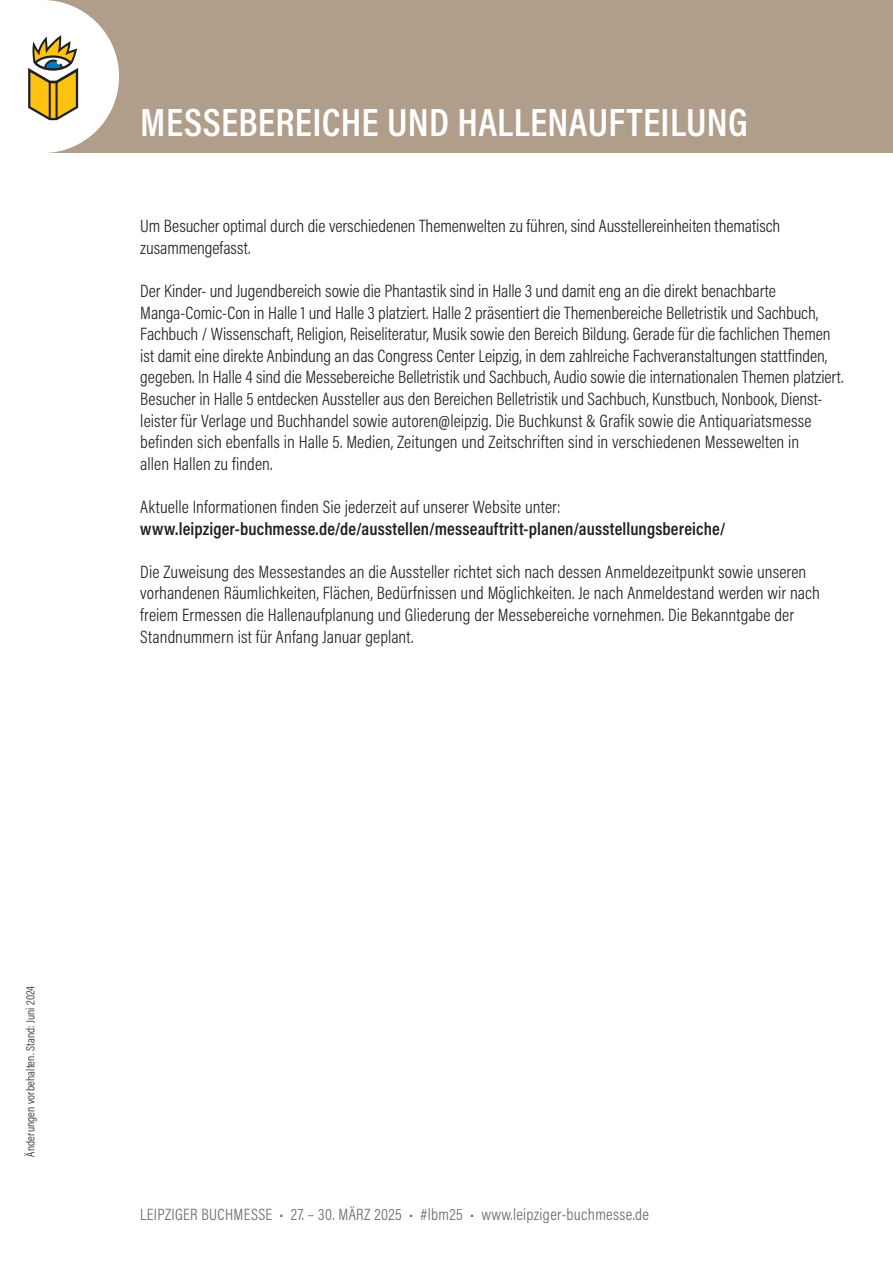
<style>
.page{position:relative;width:893px;height:1263px;background:#fff}
.page>*{position:absolute;margin:0;border:0;box-sizing:border-box;transform-origin:0 0}
.t1{font:600 39.75px "Acumin Pro Cond";letter-spacing:.01em;color:#fff}
.t2{font:300 18px/21.6px "Acumin Pro Cond";color:#231f20}
.t3{font:600 18px "Acumin Pro Cond";letter-spacing:.005em;color:#231f20}
.t4{font:300 16.5px "Acumin Pro Cond";letter-spacing:.02em;color:#5f696f}
.t5{font:300 12px "Acumin Pro Cond";letter-spacing:.01em;color:#231f20}
</style>
<div class="page">
<div style="left:43px;top:0;width:850px;height:153px;background:#b09d8a"></div>
<svg style="left:28px;top:0;width:91px;height:153px"></svg>
<h1 class="t1" style="left:140px;top:96px;width:609px">MESSEBEREICHE UND HALLENAUFTEILUNG</h1>
<p class="t2" style="left:140px;top:215px;width:641px">Um Besucher optimal durch die verschiedenen Themenwelten zu führen, sind Ausstellereinheiten thematisch zusammengefasst.</p>
<p class="t2" style="left:140px;top:280px;width:705px">Der Kinder- und Jugendbereich sowie die Phantastik sind in Halle 3 und damit eng an die direkt benachbarte Manga-Comic-Con in Halle 1 und Halle 3 platziert. Halle 2 präsentiert die Themenbereiche Belletristik und Sachbuch, Fachbuch / Wissenschaft, Religion, Reiseliteratur, Musik sowie den Bereich Bildung. Gerade für die fachlichen Themen ist damit eine direkte Anbindung an das Congress Center Leipzig, in dem zahlreiche Fachveranstaltungen stattfinden, gegeben. In Halle 4 sind die Messebereiche Belletristik und Sachbuch, Audio sowie die internationalen Themen platziert.<br>Besucher in Halle 5 entdecken Aussteller aus den Bereichen Belletristik und Sachbuch, Kunstbuch, Nonbook, Dienst&shy;leister für Verlage und Buchhandel sowie autoren@leipzig. Die Buchkunst &amp; Grafik sowie die Antiquariatsmesse befinden sich ebenfalls in Halle 5. Medien, Zeitungen und Zeitschriften sind in verschiedenen Messewelten in<br>allen Hallen zu finden.</p>
<p class="t2" style="left:140px;top:496px;width:422px">Aktuelle Informationen finden Sie jederzeit auf unserer Website unter:</p>
<p class="t3" style="left:140px;top:517px;width:587px">www.leipziger-buchmesse.de/de/ausstellen/messeauftritt-planen/ausstellungsbereiche/</p>
<p class="t2" style="left:140px;top:561px;width:681px">Die Zuweisung des Messestandes an die Aussteller richtet sich nach dessen Anmeldezeitpunkt sowie unseren vorhandenen Räumlichkeiten, Flächen, Bedürfnissen und Möglichkeiten. Je nach Anmeldestand werden wir nach freiem Ermessen die Hallenaufplanung und Gliederung der Messebereiche vornehmen. Die Bekanntgabe der Standnummern ist für Anfang Januar geplant.</p>
<p class="t5" style="left:23px;top:1157px;width:172px;rotate:-90deg">Änderungen vorbehalten. Stand: Juni 2024</p>
<p class="t4" style="left:140px;top:1204px;width:510px">LEIPZIGER BUCHMESSE • 27. – 30. MÄRZ 2025 • #lbm25 • www.leipziger-buchmesse.de</p>
</div>
